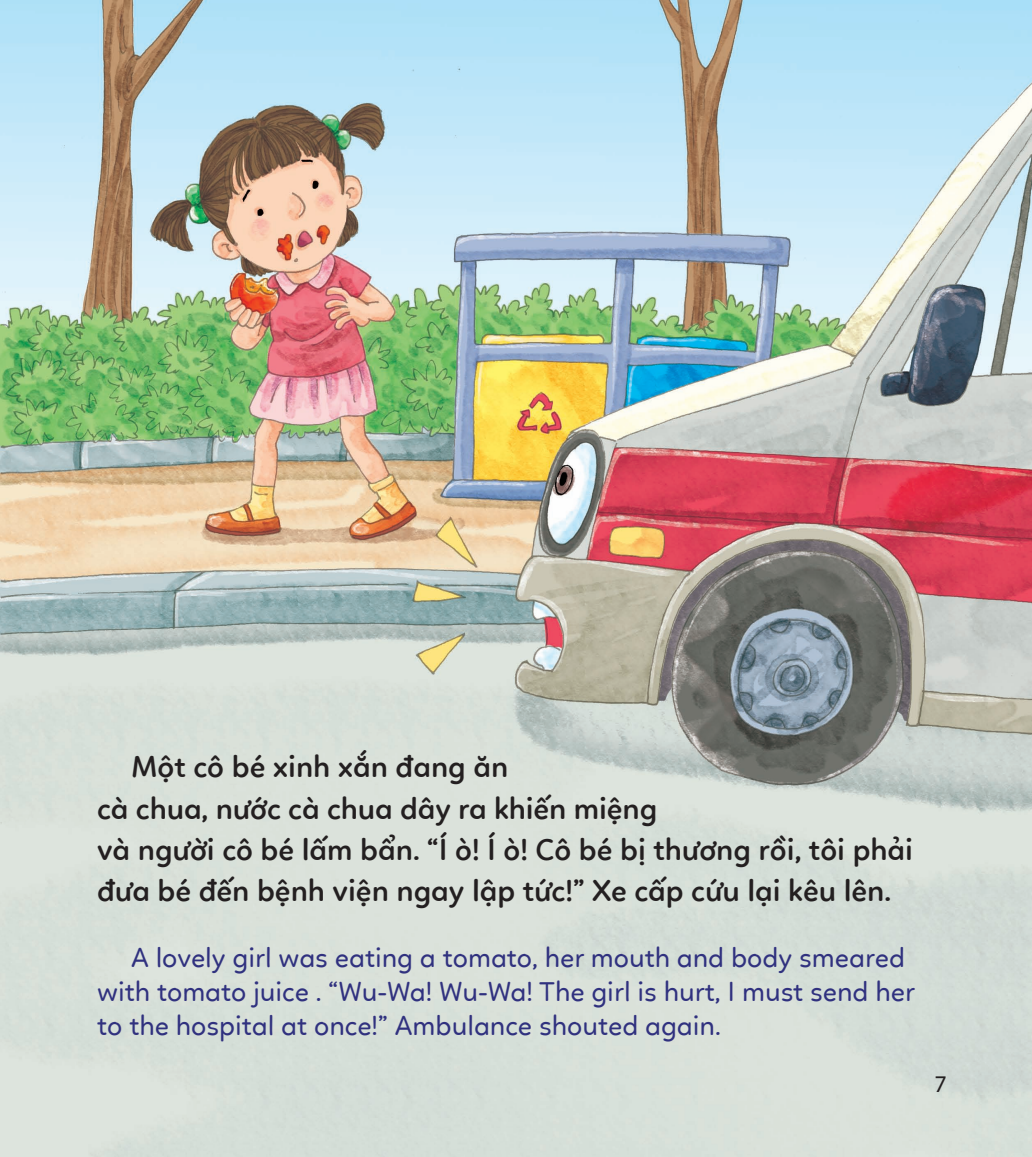
<style>
.page{position:relative;width:1032px;height:1157px;background:#fff}
.page>*{position:absolute;margin:0;border:0;box-sizing:border-box;transform-origin:0 0}
.tieng_viet{font:600 30.8px/41.2px "r 0 c 0 i Linotte";color:#231f20}
.tieng_anh{font:28px/33.6px "r 0 c 0 i Linotte";color:#30317f}
.t1{font:24px "Myriad Pro";color:#231f20}
</style>
<div class="page">
<img style="left:0;top:0;width:1032px;height:1157px">
<p class="tieng_viet" style="left:97px;top:743px;width:817px;text-indent:34px">Một cô bé xinh xắn đang ăn<br>cà chua, nước cà chua dây ra khiến miệng<br>và người cô bé lấm bẩn. “Í ò! Í ò! Cô bé bị thương rồi, tôi phải đưa bé đến bệnh viện ngay lập tức!” Xe cấp cứu lại kêu lên.</p>
<p class="tieng_anh" style="left:97px;top:938px;width:819px;text-indent:34px">A lovely girl was eating a tomato, her mouth and body smeared with tomato juice . “Wu-Wa! Wu-Wa! The girl is hurt, I must send her to the hospital at once!” Ambulance shouted again.</p>
<p class="t1" style="left:934px;top:1069px;width:14px">7</p>
</div>
